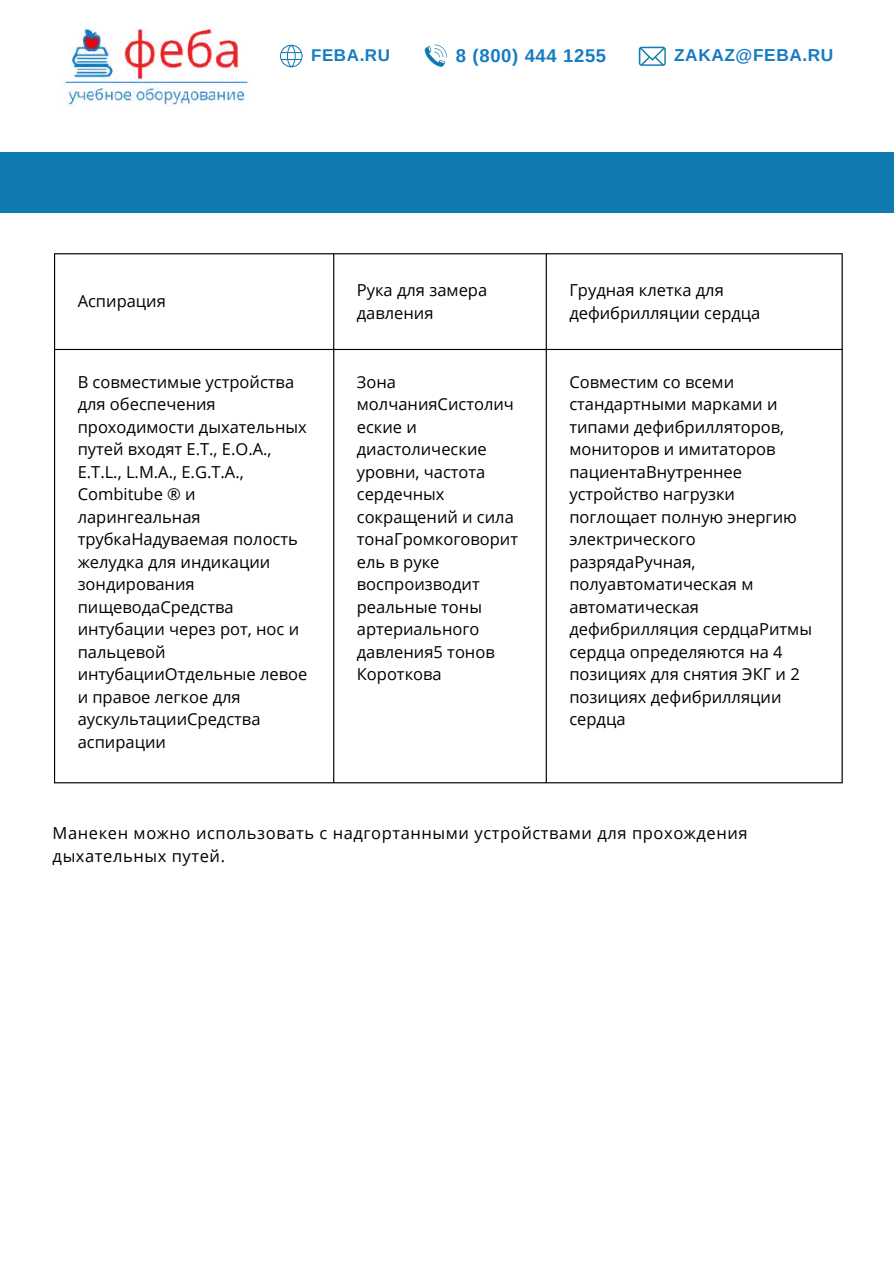
<style>
.page{position:relative;width:894px;height:1264px;background:#fff}
.page>*{position:absolute;margin:0;border:0;box-sizing:border-box;transform-origin:0 0}
.t1{font:700 18.45px "Arimo";letter-spacing:.035em;color:#157bc2}
.t2{font:700 17.25px "Arimo";letter-spacing:.035em;color:#157bc2}
.t3{font:700 16.95px "Arimo";letter-spacing:.035em;color:#157bc2}
.t4{font:16.5px/22.5px "Open Sans";color:#000}
.t5{font:16.5px/22.5px "Open Sans";letter-spacing:.035em;color:#000}
</style>
<div class="page">
<img style="left:63px;top:27px;width:186px;height:80px">
<svg style="left:638px;top:47px;width:27px;height:19px"></svg>
<svg style="left:424px;top:45px;width:22px;height:22px"></svg>
<svg style="left:280px;top:45px;width:22px;height:22px"></svg>
<div style="left:0;top:152px;width:893px;height:61px;background:#107bb1"></div>
<hr style="left:54px;top:254px;width:1px;height:528px;background:#000">
<hr style="left:333px;top:254px;width:1px;height:528px;background:#000">
<hr style="left:545px;top:254px;width:1px;height:528px;background:#000">
<hr style="left:841px;top:254px;width:1px;height:528px;background:#000">
<hr style="left:54px;top:253px;width:788px;height:1px;background:#000">
<hr style="left:54px;top:349px;width:788px;height:1px;background:#000">
<hr style="left:54px;top:782px;width:788px;height:1px;background:#000">
<p class="t3" style="left:311px;top:46px;width:80px">FEBA.RU</p>
<p class="t1" style="left:456px;top:45px;width:152px">8 (800) 444 1255</p>
<p class="t2" style="left:674px;top:45px;width:161px">ZAKAZ@FEBA.RU</p>
<p class="t4" style="left:78px;top:289px;width:90px">Аспирация</p>
<p class="t4" style="left:357px;top:278px;width:132px">Рука для замера давления</p>
<p class="t4" style="left:569px;top:278px;width:192px">Грудная клетка для дефибрилляции сердца</p>
<p class="t4" style="left:78px;top:370px;width:231px">В совместимые устройства для обеспечения проходимости дыхательных путей входят E.T., E.O.A.,<br>E.T.L., L.M.A., E.G.T.A.,<br>Combitube ® и ларингеальная трубкаНадуваемая полость желудка для индикации зондирования пищеводаСредства интубации через рот, нос и пальцевой интубацииОтдельные левое и правое легкое для аускультацииСредства аспирации</p>
<p class="t4" style="left:357px;top:370px;width:163px">Зона молчанияСистолич еские и диастолические уровни, частота сердечных сокращений и сила тонаГромкоговорит ель в руке воспроизводит реальные тоны артериального давления5 тонов<br>Короткова</p>
<p class="t4" style="left:569px;top:370px;width:244px">Совместим со всеми стандартными марками и типами дефибрилляторов, мониторов и имитаторов пациентаВнутреннее устройство нагрузки поглощает полную энергию электрического разрядаРучная, полуавтоматическая м автоматическая дефибрилляция сердцаРитмы сердца определяются на 4 позициях для снятия ЭКГ и 2 позициях дефибрилляции сердца</p>
<p class="t5" style="left:53px;top:821px;width:696px">Манекен можно использовать с надгортанными устройствами для прохождения дыхательных путей.</p>
</div>
